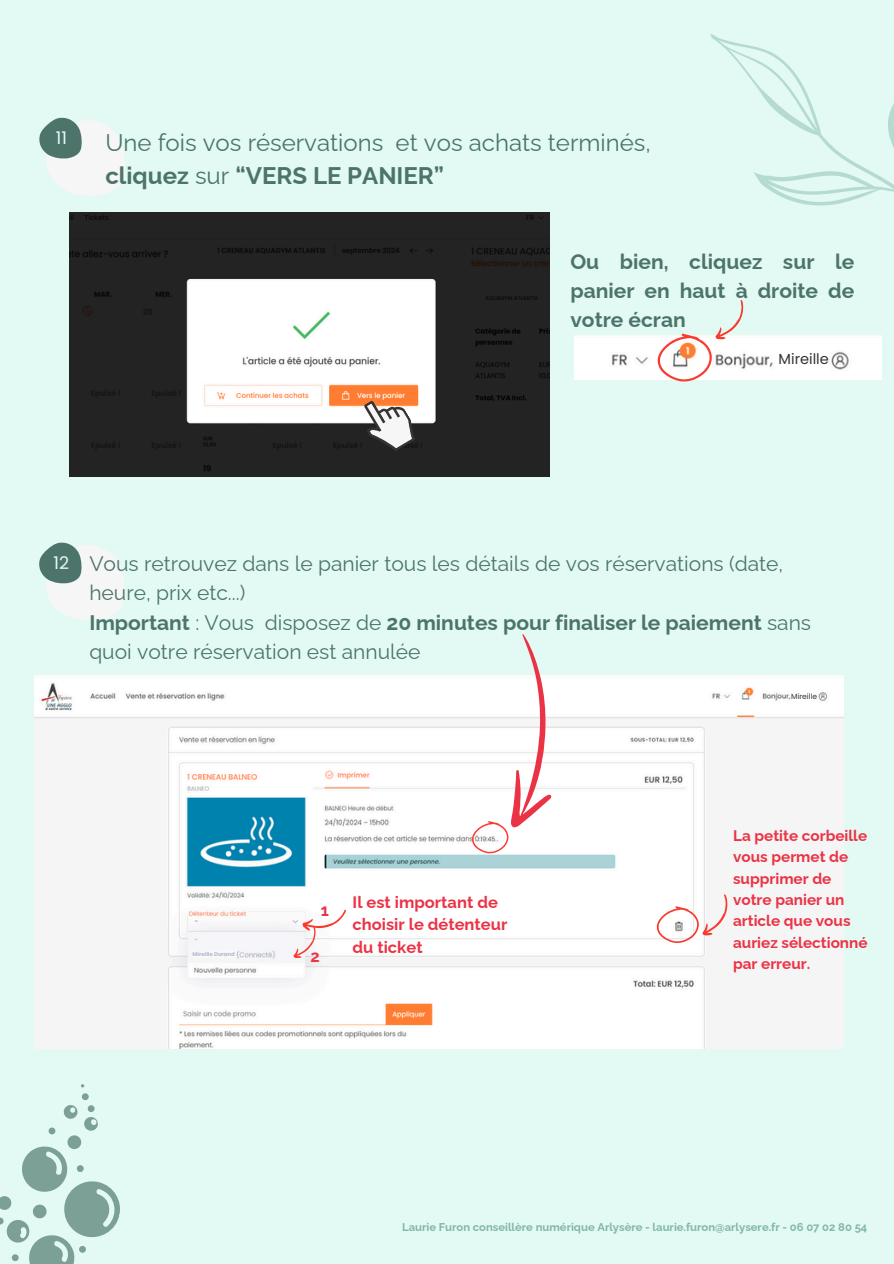
<style>
.page{position:relative;width:894px;height:1264px;background:#fff}
.page>*{position:absolute;margin:0;border:0;box-sizing:border-box;transform-origin:0 0}
.t1{font:24px/32.7px "Raleway";color:#4c746a}
.t2{font:21px/29.2px "Raleway";color:#4c746a}
.t3{font:700 21px/29.2px "Raleway";color:#4c746a;text-align:justify}
.t4{font:17.4px "Poppins";color:#e3faf4}
.t5{font:700 16.5px/22.5px "Raleway";color:#eb3346}
.t6{font:700 15.3px/21.3px "Raleway";color:#eb3346}
.t7{font:14.55px "Poppins";color:#343434}
.t8{font:700 11.25px "Raleway";color:#81b7a9}
.t9{font:7.5px "Poppins";color:#343434}
.t10{font:700 5.4px "Poppins";color:#b5b9cd}
.s1{font-weight:700}
</style>
<div class="page">
<div style="left:0;top:0;width:893px;height:1263px;background:#e3faf4"></div>
<svg style="left:710px;top:34px;width:183px;height:172px"></svg>
<svg style="left:39px;top:117px;width:86px;height:79px"></svg>
<img style="left:69px;top:212px;width:480px;height:264px">
<svg style="left:354px;top:336px;width:88px;height:123px;background:#baaba3"></svg>
<svg style="left:39px;top:542px;width:86px;height:79px"></svg>
<img style="left:35px;top:676px;width:807px;height:372px">
<svg style="left:656px;top:893px;width:79px;height:50px;background:#f8e7e6"></svg>
<svg style="left:424px;top:634px;width:196px;height:219px"></svg>
<div style="left:791px;top:690px;width:21px;height:14px;background:#fff"></div>
<svg style="left:291px;top:909px;width:58px;height:52px;background:#f8ebeb"></svg>
<div style="left:192px;top:950px;width:43px;height:7px;background:#f7f8fa"></div>
<svg style="left:81px;top:1092px;width:8px;height:8px"></svg>
<svg style="left:0;top:1105px;width:120px;height:158px"></svg>
<img style="left:574px;top:336px;width:307px;height:44px">
<div style="left:775px;top:344px;width:48px;height:28px;background:#fff"></div>
<svg style="left:657px;top:300px;width:94px;height:82px"></svg>
<p class="t4" style="left:56px;top:125px;width:13px">11</p>
<p class="t1" style="left:105px;top:126px;width:547px">Une fois vos réservations et vos achats terminés, <span class="s1">cliquez</span> sur <span class="s1">“VERS LE PANIER”</span></p>
<p class="t3" style="left:570px;top:246px;width:285px">Ou bien, cliquez sur le panier en haut à droite de votre écran</p>
<p class="t7" style="left:778px;top:349px;width:52px">Mireille</p>
<p class="t4" style="left:53px;top:550px;width:17px">12</p>
<p class="t2" style="left:89px;top:549px;width:723px">Vous retrouvez dans le panier tous les détails de vos réservations (date, heure, prix etc...)<br><span class="s1">Important</span> : Vous disposez de <span class="s1">20 minutes pour finaliser le paiement</span> sans quoi votre réservation est annulée</p>
<p class="t9" style="left:791px;top:691px;width:27px">Mireille</p>
<h2 class="t10" style="left:192px;top:950px;width:44px">Mireille Durand</h2>
<p class="t5" style="left:320px;top:899px;width:10px">1</p>
<p class="t5" style="left:310px;top:945px;width:11px">2</p>
<p class="t5" style="left:352px;top:890px;width:156px">Il est important de choisir le détenteur du ticket</p>
<h1 class="t6" style="left:732px;top:824px;width:136px">La petite corbeille vous permet de supprimer de votre panier un article que vous auriez sélectionné par erreur.</h1>
<h5 class="t8" style="left:402px;top:1220px;width:466px">Laurie Furon conseillère numérique Arlysère - laurie.furon@arlysere.fr - 06 07 02 80 54</h5>
</div>
